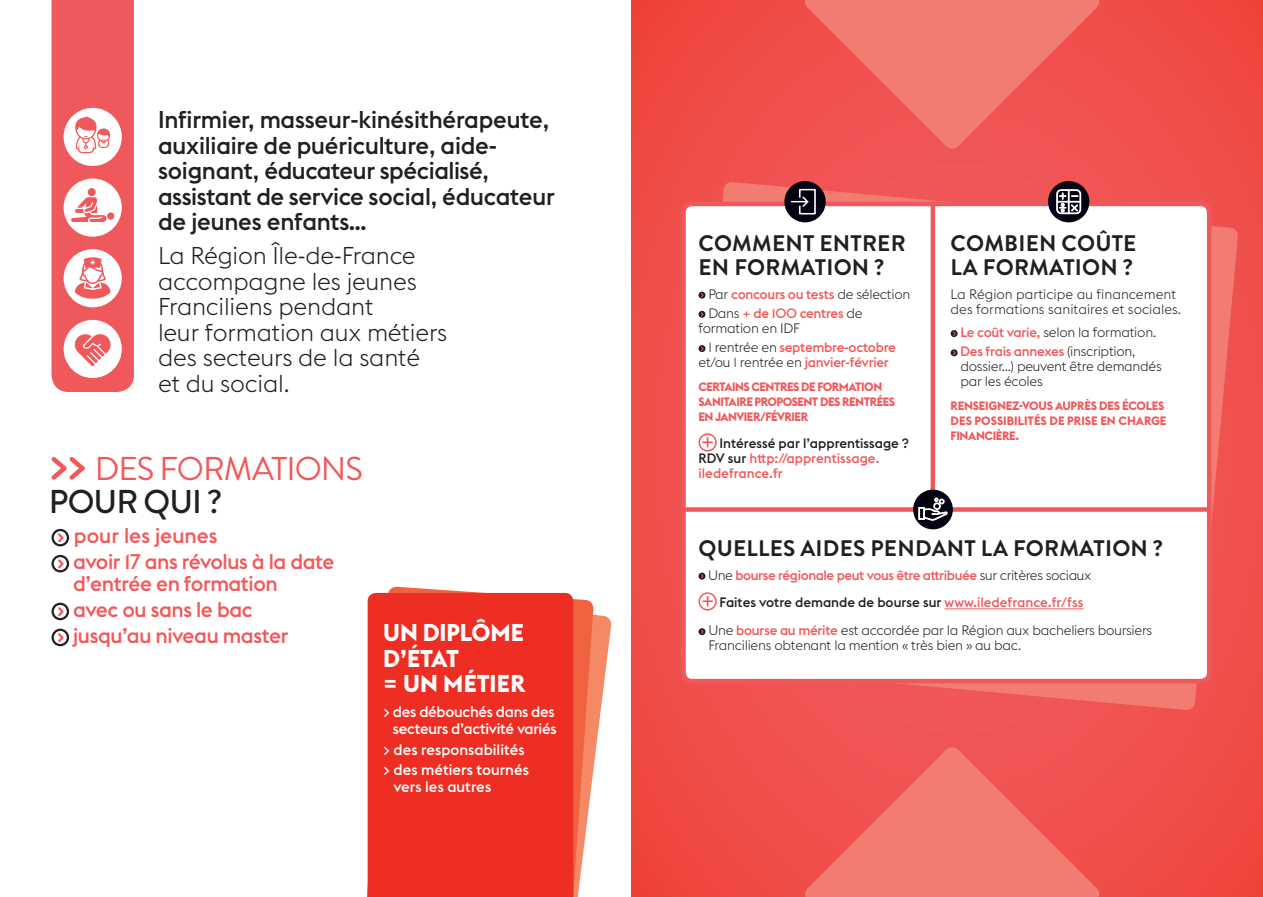
<style>
.page{position:relative;width:1263px;height:897px;background:#fff}
.page>*{position:absolute;margin:0;border:0;box-sizing:border-box;transform-origin:0 0}
.t1{font:33px "Brandon Grotesque";letter-spacing:-.03em;color:#f0595b}
.t2{font:500 33px "Brandon Grotesque";letter-spacing:-.03em;color:#231f20}
.t3{font:500 24px/25.5px "Euclid Flex";letter-spacing:-.01em;color:#231f20}
.t4{font:300 24px/25.5px "Euclid Flex";letter-spacing:-.01em;color:#231f20}
.t5{font:700 24px/25.5px "Euclid Flex";letter-spacing:-.005em;color:#fff}
.t6{font:700 22.5px/24px "Brandon Grotesque";letter-spacing:.01em;color:#231f20}
.t7{font:500 21px/26px "Euclid Flex";letter-spacing:-.02em;color:#f0595b}
.t8{font:500 15px/16.5px "Euclid Flex";letter-spacing:-.01em;color:#fff;text-align:right}
.t9{font:300 13.5px/19.2px "Euclid Flex";letter-spacing:-.02em;color:#231f20}
.t10{font:500 13.5px/15px "Euclid Flex";letter-spacing:-.015em;color:#f0595b}
.t11{font:300 13.5px/15px "Euclid Flex";color:#231f20}
.t12{font:500 13.5px "Euclid Flex";color:#231f20}
.t13{font:700 12px/15px "Euclid Flex";letter-spacing:-.04em;color:#f0595b}
.t14{font:700 12px/15px "Euclid Flex";letter-spacing:-.02em;color:#f0595b}
.s1{font-weight:300;color:#231f20}
.s2{font-weight:500;color:#f0595b}
.s3{color:#231f20}
.s4{color:#f0595b}
</style>
<div class="page">
<div style="left:631px;top:0;width:631px;height:896px;background:linear-gradient(to bottom,#ef4e49,#ef4e4a)"></div>
<svg style="left:680px;top:181px;width:558px;height:529px;fill:#f05555"></svg>
<svg style="left:593px;top:606px;width:19px;height:166px"></svg>
<svg style="left:376px;top:586px;width:217px;height:310px"></svg>
<div style="left:367px;top:593px;width:206px;height:303px;background:#ee2e22"></div>
<div style="left:683px;top:204px;width:525px;height:477px;background:#fff;border-radius:9px"></div>
<div style="left:681px;top:202px;width:530px;height:481px;border:4px solid #f0595b;border-radius:9px"></div>
<svg style="left:698px;top:291px;width:7px;height:7px"></svg>
<svg style="left:700px;top:292px;width:3px;height:6px"></svg>
<svg style="left:698px;top:311px;width:7px;height:7px"></svg>
<svg style="left:700px;top:312px;width:3px;height:5px"></svg>
<svg style="left:698px;top:345px;width:7px;height:7px"></svg>
<svg style="left:700px;top:346px;width:3px;height:5px"></svg>
<svg style="left:702px;top:437px;width:10px;height:10px"></svg>
<div style="left:698px;top:433px;width:18px;height:18px;border:2px solid #f0595b;border-radius:50%"></div>
<svg style="left:950px;top:330px;width:7px;height:7px"></svg>
<svg style="left:952px;top:331px;width:3px;height:5px"></svg>
<svg style="left:950px;top:349px;width:7px;height:7px"></svg>
<svg style="left:952px;top:350px;width:3px;height:5px"></svg>
<hr style="left:944px;top:608px;width:139px;height:1px;background:#f0595b">
<svg style="left:698px;top:572px;width:7px;height:7px"></svg>
<svg style="left:700px;top:573px;width:3px;height:5px"></svg>
<svg style="left:702px;top:596px;width:10px;height:10px"></svg>
<div style="left:698px;top:592px;width:18px;height:18px;border:2px solid #f0595b;border-radius:50%"></div>
<svg style="left:698px;top:628px;width:7px;height:7px"></svg>
<svg style="left:700px;top:629px;width:3px;height:5px"></svg>
<svg style="left:682px;top:507px;width:527px;height:4px;fill:#f0595b"></svg>
<svg style="left:930px;top:202px;width:4px;height:287px"></svg>
<div style="left:784px;top:181px;width:41px;height:41px;background:#010111;border-radius:50%"></div>
<svg style="left:791px;top:189px;width:24px;height:25px"></svg>
<svg style="left:912px;top:489px;width:40px;height:40px"></svg>
<svg style="left:918px;top:497px;width:29px;height:23px"></svg>
<svg style="left:1047px;top:181px;width:42px;height:41px"></svg>
<svg style="left:1055px;top:189px;width:25px;height:25px"></svg>
<svg style="left:51px;top:457px;width:34px;height:23px"></svg>
<div style="left:51px;top:529px;width:18px;height:17px;border:2px solid #231f20;border-radius:50%"></div>
<svg style="left:56px;top:531px;width:9px;height:13px"></svg>
<div style="left:51px;top:555px;width:18px;height:17px;border:2px solid #231f20;border-radius:50%"></div>
<svg style="left:56px;top:557px;width:9px;height:13px"></svg>
<div style="left:51px;top:602px;width:18px;height:18px;border:2px solid #231f20;border-radius:50%"></div>
<svg style="left:56px;top:605px;width:9px;height:13px"></svg>
<div style="left:51px;top:628px;width:18px;height:18px;border:2px solid #231f20;border-radius:50%"></div>
<svg style="left:56px;top:631px;width:9px;height:13px"></svg>
<svg style="left:51px;top:0;width:83px;height:392px"></svg>
<svg style="left:801px;top:0;width:301px;height:152px;fill:#f37c72"></svg>
<svg style="left:801px;top:743px;width:301px;height:153px"></svg>
<svg style="left:1259px;top:0;width:4px;height:3px"></svg>
<svg style="left:1259px;top:894px;width:4px;height:3px"></svg>
<h2 class="t3" style="left:158px;top:107px;width:398px">Infirmier, masseur-kinésithérapeute, auxiliaire de puériculture, aide&shy;soignant, éducateur spécialisé, assistant de service social, éducateur de jeunes enfants…</h2>
<h2 class="t4" style="left:158px;top:243px;width:290px">La Région Île-de-France accompagne les jeunes<br>Franciliens pendant<br>leur formation aux métiers des secteurs de la santé et du social.</h2>
<h1 class="t1" style="left:95px;top:445px;width:269px">DES FORMATIONS</h1>
<h1 class="t2" style="left:49px;top:478px;width:175px">POUR QUI ?</h1>
<h3 class="t7" style="left:73px;top:522px;width:263px">pour les jeunes<br>avoir 17 ans révolus à la date</h3>
<h3 class="t7" style="left:73px;top:570px;width:217px">d’entrée en formation avec ou sans le bac jusqu’au niveau master</h3>
<h2 class="t5" style="left:383px;top:620px;width:144px">UN DIPLÔME<br>D’ÉTAT<br>= UN MÉTIER</h2>
<p class="t8" style="left:383px;top:703px;width:175px">&gt; des débouchés dans des secteurs d’activité variés</p>
<p class="t8" style="left:383px;top:739px;width:147px;line-height:20.7px;text-align:left">&gt; des responsabilités &gt; des métiers tournés</p>
<p class="t8" style="left:393px;top:778px;width:99px">vers les autres</p>
<h3 class="t6" style="left:698px;top:231px;width:209px">COMMENT ENTRER<br>EN FORMATION ?</h3>
<p class="t10" style="left:708px;top:284px;width:203px;line-height:19.2px"><span class="s1">Par</span> concours ou tests <span class="s1">de sélection<br>Dans</span> + de 100 centres <span class="s1">de</span></p>
<p class="t9" style="left:708px;top:318px;width:189px;text-indent:-10px">formation en IDF<br>1 rentrée en <span class="s2">septembre-octobre</span></p>
<p class="t9" style="left:698px;top:353px;width:192px">et/ou 1 rentrée en <span class="s2">janvier-février</span></p>
<p class="t13" style="left:698px;top:379px;width:198px">CERTAINS CENTRES DE FORMATION<br>SANITAIRE PROPOSENT DES RENTRÉES<br>EN JANVIER/FÉVRIER</p>
<p class="t10" style="left:698px;top:436px;width:211px;text-indent:21px"><span class="s3">Intéressé par l’apprentissage ?<br>RDV sur</span> http://apprentissage. iledefrance.fr</p>
<h3 class="t6" style="left:950px;top:231px;width:187px">COMBIEN COÛTE<br>LA FORMATION ?</h3>
<p class="t11" style="left:950px;top:286px;width:232px">La Région participe au financement des formations sanitaires et sociales.</p>
<p class="t9" style="left:960px;top:323px;width:197px"><span class="s2">Le coût varie,</span> selon la formation.<br><span class="s2">Des frais annexes</span> (inscription,</p>
<p class="t9" style="left:960px;top:359px;width:203px;line-height:15px">dossier...) peuvent être demandés par les écoles</p>
<p class="t14" style="left:950px;top:398px;width:217px">RENSEIGNEZ-VOUS AUPRÈS DES ÉCOLES<br>DES POSSIBILITÉS DE PRISE EN CHARGE<br>FINANCIÈRE.</p>
<h3 class="t6" style="left:698px;top:536px;width:466px">QUELLES AIDES PENDANT LA FORMATION ?</h3>
<p class="t10" style="left:708px;top:567px;width:385px"><span class="s1">Une</span> bourse régionale peut vous être attribuée <span class="s1">sur critères sociaux</span></p>
<p class="t12" style="left:719px;top:594px;width:365px">Faites votre demande de bourse sur <span class="s4">www.iledefrance.fr/fss</span></p>
<p class="t9" style="left:708px;top:620px;width:445px">Une <span class="s2">bourse au mérite</span> est accordée par la Région aux bacheliers boursiers</p>
<p class="t9" style="left:708px;top:635px;width:314px">Franciliens obtenant la mention « très bien » au bac.</p>
</div>
